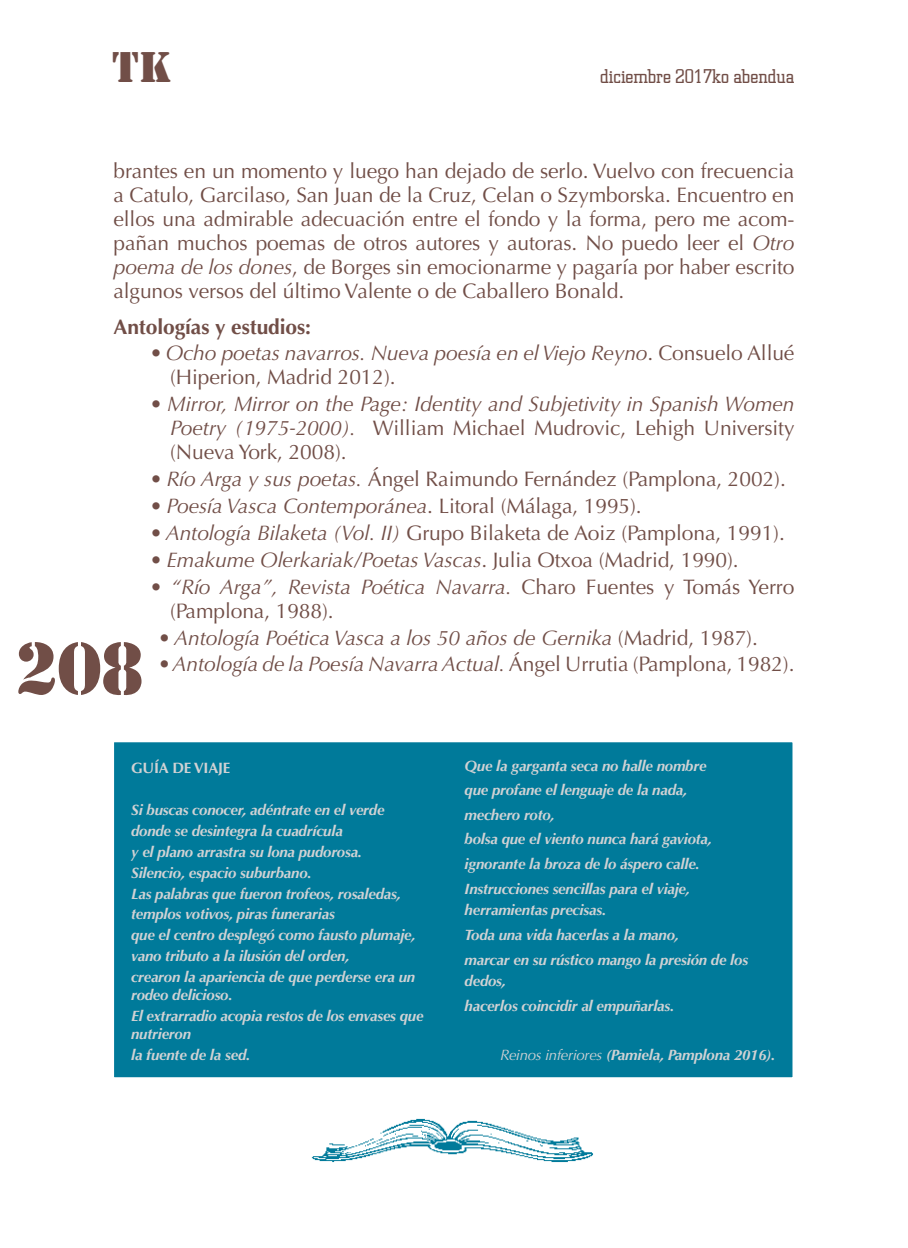
<style>
.page{position:relative;width:908px;height:1248px;background:#fff}
.page>*{position:absolute;margin:0;border:0;box-sizing:border-box;transform-origin:0 0}
.t1{font:68px "Stencil Std";color:#714e47}
.t2{font:40px "Stencil Std";color:#714e47}
.t3{font:21px/24px "Optima";letter-spacing:-.005em;color:#714e47;text-align:justify}
.t4{font:italic 21px/24px "Optima";letter-spacing:-.005em;color:#714e47}
.t5{font:700 21px "Optima";letter-spacing:-.005em;color:#714e47}
.t6{font:300 20px "Square Slabserif 711 BT";color:#714e47}
.t7{font:italic 700 15px/20.8px "Optima";letter-spacing:-.015em;color:#d1d2d4}
.t8{font:700 15px "Optima";letter-spacing:-.015em;color:#d1d2d4}
.s1{font-style:italic}
.s2{font-style:normal}
.s3{font-weight:400}
</style>
<div class="page">
<div style="left:113px;top:741px;width:680px;height:337px;background:#007a9a"></div>
<div style="left:112px;top:740px;width:682px;height:339px;border:2px solid #fff"></div>
<img style="left:311px;top:1118px;width:282px;height:44px">
<h2 class="t2" style="left:112px;top:42px;width:61px">TK</h2>
<h3 class="t6" style="left:600px;top:64px;width:196px">diciembre 2017ko abendua</h3>
<p class="t3" style="left:113px;top:159px;width:682px">brantes en un momento y luego han dejado de serlo. Vuelvo con frecuencia a Catulo, Garcilaso, San Juan de la Cruz, Celan o Szymborska. Encuentro en ellos una admirable adecuación entre el fondo y la forma, pero me acom&shy;pañan muchos poemas de otros autores y autoras. No puedo leer el <span class="s1">Otro poema de los dones</span>, de Borges sin emocionarme y pagaría por haber escrito algunos versos del último Valente o de Caballero Bonald.</p>
<h3 class="t5" style="left:113px;top:314px;width:199px">Antologías y estudios:</h3>
<h3 class="t4" style="left:170px;top:341px;width:625px;text-indent:-20px">• Ocho poetas navarros. Nueva poesía en el Viejo Reyno<span class="s2">. Consuelo Allué (Hiperion, Madrid 2012).</span></h3>
<h3 class="t4" style="left:170px;top:392px;width:625px;text-align:justify;text-indent:-20px">• Mirror, Mirror on the Page: Identity and Subjetivity in Spanish Women Poetry (1975-2000). <span class="s2">William Michael Mudrovic, Lehigh University (Nueva York, 2008).</span></h3>
<h3 class="t3" style="left:150px;top:467px;width:636px"><span class="s1">• Río Arga y sus poetas.</span> Ángel Raimundo Fernández (Pamplona, 2002).</h3>
<h3 class="t4" style="left:150px;top:494px;width:492px">• Poesía Vasca Contemporánea<span class="s2">. Litoral (Málaga, 1995).</span></h3>
<h3 class="t3" style="left:150px;top:521px;width:635px"><span class="s1">• Antología Bilaketa (Vol. II)</span> Grupo Bilaketa de Aoiz (Pamplona, 1991).</h3>
<h3 class="t4" style="left:150px;top:547px;width:589px">• Emakume Olerkariak/Poetas Vascas<span class="s2">. Julia Otxoa (Madrid, 1990).</span></h3>
<h3 class="t3" style="left:170px;top:574px;width:625px;text-indent:-20px"><span class="s1">• “Río Arga”, Revista Poética Navarra.</span> Charo Fuentes y Tomás Yerro (Pamplona, 1988).</h3>
<h3 class="t4" style="left:159px;top:625px;width:600px">• Antología Poética Vasca a los 50 años de Gernika <span class="s2">(Madrid, 1987).</span></h3>
<h3 class="t4" style="left:159px;top:652px;width:636px">• Antología de la Poesía Navarra Actual. <span class="s2">Ángel Urrutia (Pamplona, 1982).</span></h3>
<h1 class="t1" style="left:15px;top:624px;width:130px">208</h1>
<p class="t8" style="left:131px;top:759px;width:101px">GUÍA DE VIAJE</p>
<p class="t7" style="left:131px;top:799px;width:286px">Si buscas conocer, adéntrate en el verde donde se desintegra la cuadrícula<br>y el plano arrastra su lona pudorosa.<br>Silencio, espacio suburbano.<br>Las palabras que fueron trofeos, rosaledas, templos votivos, piras funerarias<br>que el centro desplegó como fausto plumaje, vano tributo a la ilusión del orden,<br>crearon la apariencia de que perderse era un</p>
<p class="t7" style="left:131px;top:984px;width:294px">rodeo delicioso.<br>El extrarradio acopia restos de los envases que</p>
<p class="t7" style="left:131px;top:1023px;width:121px">nutrieron<br>la fuente de la sed.</p>
<p class="t7" style="left:464px;top:753px;width:249px;line-height:24.6px">Que la garganta seca no halle nombre que profane el lenguaje de la nada, mechero roto,<br>bolsa que el viento nunca hará gaviota, ignorante la broza de lo áspero calle.<br>Instrucciones sencillas para el viaje,</p>
<p class="t7" style="left:464px;top:898px;width:285px;line-height:24.6px">herramientas precisas.<br>Toda una vida hacerlas a la mano,<br>marcar en su rústico mango la presión de los</p>
<p class="t7" style="left:464px;top:968px;width:211px;line-height:24.6px">dedos,<br>hacerlos coincidir al empuñarlas.</p>
<p class="t7" style="left:500px;top:1044px;width:277px"><span class="s3">Reinos inferiores</span> (Pamiela, Pamplona 2016).</p>
</div>
